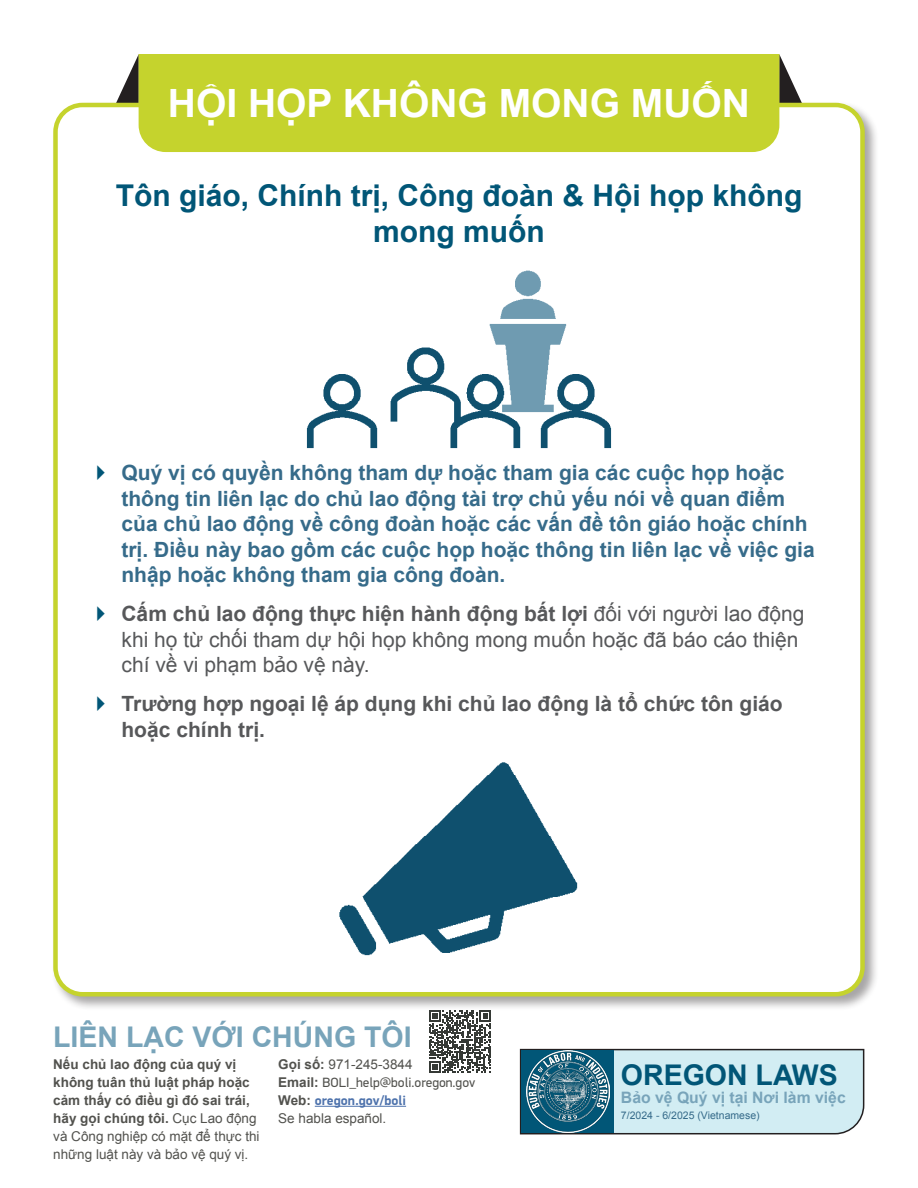
<style>
.page{position:relative;width:918px;height:1188px;background:#fff}
.page>*{position:absolute;margin:0;border:0;box-sizing:border-box;transform-origin:0 0}
.t1{font:700 39px "Arial";color:#fff}
.Body{font:700 30px/36px "Arial";color:#015677;text-align:center}
.Body-2{font:700 28.5px "Arial";color:#78a4ba}
.t2{font:700 28.5px "Arial";color:#015677}
.t3{font:700 21px/25.5px "Arial";color:#366b8a}
.t4{font:21px/25.5px "Arial";color:#57585a}
.t5{font:700 21px/25.5px "Arial";color:#57585a}
.t6{font:700 15.75px "Arial";color:#78a4ba}
.Body-3{font:700 13.5px/18px "Arial";color:#52524e}
.Body-4{font:13.5px/18px "Arial";color:#52524e}
.t7{font:10.5px "Arial";color:#366b8a}
.s1{font-family:"PF Din Display Pro";font-weight:500;color:#015677}
.s2{font-weight:700}
.s3{font-family:"PF Din Display Pro"}
.s4{font-family:"PF Din Display Pro";font-weight:700;color:#4d72ac}
.s5{font-weight:400}
</style>
<div class="page">
<svg style="left:117px;top:54px;width:22px;height:47px"></svg>
<svg style="left:779px;top:54px;width:22px;height:47px"></svg>
<div style="left:51px;top:101px;width:828px;height:910px;background:#231f20;opacity:.4"></div>
<div style="left:56px;top:105px;width:806px;height:889px;background:#fff;border-radius:27px"></div>
<div style="left:139px;top:54px;width:640px;height:98px;background:#c5d32d"></div>
<img style="left:306px;top:270px;width:306px;height:179px">
<img style="left:339px;top:762px;width:239px;height:194px">
<svg style="left:519px;top:1048px;width:346px;height:87px;background:#cae2e8"></svg>
<div style="left:521px;top:1050px;width:93px;height:83px;background:#015677"></div>
<img style="left:526px;top:1050px;width:83px;height:83px">
<hr style="left:315px;top:1106px;width:91px;height:1px;background:#4d72ac">
<svg style="left:429px;top:1011px;width:62px;height:62px"></svg>
<p class="t1" style="left:168px;top:78px;width:584px">HỘI HỌP KHÔNG MONG MUỐN</p>
<p class="Body" style="left:116px;top:178px;width:688px">Tôn giáo, Chính trị, Công đoàn &amp; Hội họp không mong muốn</p>
<p class="t3" style="left:122px;top:461px;width:695px;text-indent:-27px"><span class="s1">▶</span> Quý vị có quyền không tham dự hoặc tham gia các cuộc họp hoặc thông tin liên lạc do chủ lao động tài trợ chủ yếu nói về quan điểm của chủ lao động về công đoàn hoặc các vấn đề tôn giáo hoặc chính trị. Điều này bao gồm các cuộc họp hoặc thông tin liên lạc về việc gia nhập hoặc không tham gia công đoàn.</p>
<p class="t4" style="left:122px;top:602px;width:685px;text-indent:-27px"><span class="s1">▶</span> <span class="s2">Cấm chủ lao động thực hiện hành động bất lợi</span> đối với người lao động khi họ từ chối tham dự hội họp không mong muốn hoặc đã báo cáo thiện chí về vi phạm bảo vệ này.</p>
<p class="t5" style="left:122px;top:692px;width:663px;text-indent:-27px"><span class="s1">▶</span> Trường hợp ngoại lệ áp dụng khi chủ lao động là tổ chức tôn giáo hoặc chính trị.</p>
<p class="Body-2" style="left:53px;top:1019px;width:360px">LIÊN LẠC VỚI CHÚNG TÔI</p>
<p class="Body-4" style="left:278px;top:1055px;width:199px"><span class="s2">Gọi số:</span> 971-245-3844<br><span class="s2">Email:</span> <span class="s3">BOLI_help@boli.oregon.gov<br></span><span class="s2">Web:</span> <span class="s4">oregon.gov/boli<br></span>Se habla español.</p>
<p class="Body-3" style="left:53px;top:1056px;width:208px">Nếu chủ lao động của quý vị không tuân thủ luật pháp hoặc cảm thấy có điều gì đó sai trái, hãy gọi chúng tôi. <span class="s5">Cục Lao động và Công nghiệp có mặt để thực thi những luật này và bảo vệ quý vị.</span></p>
<p class="t2" style="left:621px;top:1056px;width:218px">OREGON LAWS</p>
<p class="t6" style="left:621px;top:1088px;width:226px">Bảo vệ Quý vị tại Nơi làm việc</p>
<p class="t7" style="left:621px;top:1108px;width:140px">7/2024 - 6/2025 (Vietnamese)</p>
</div>
